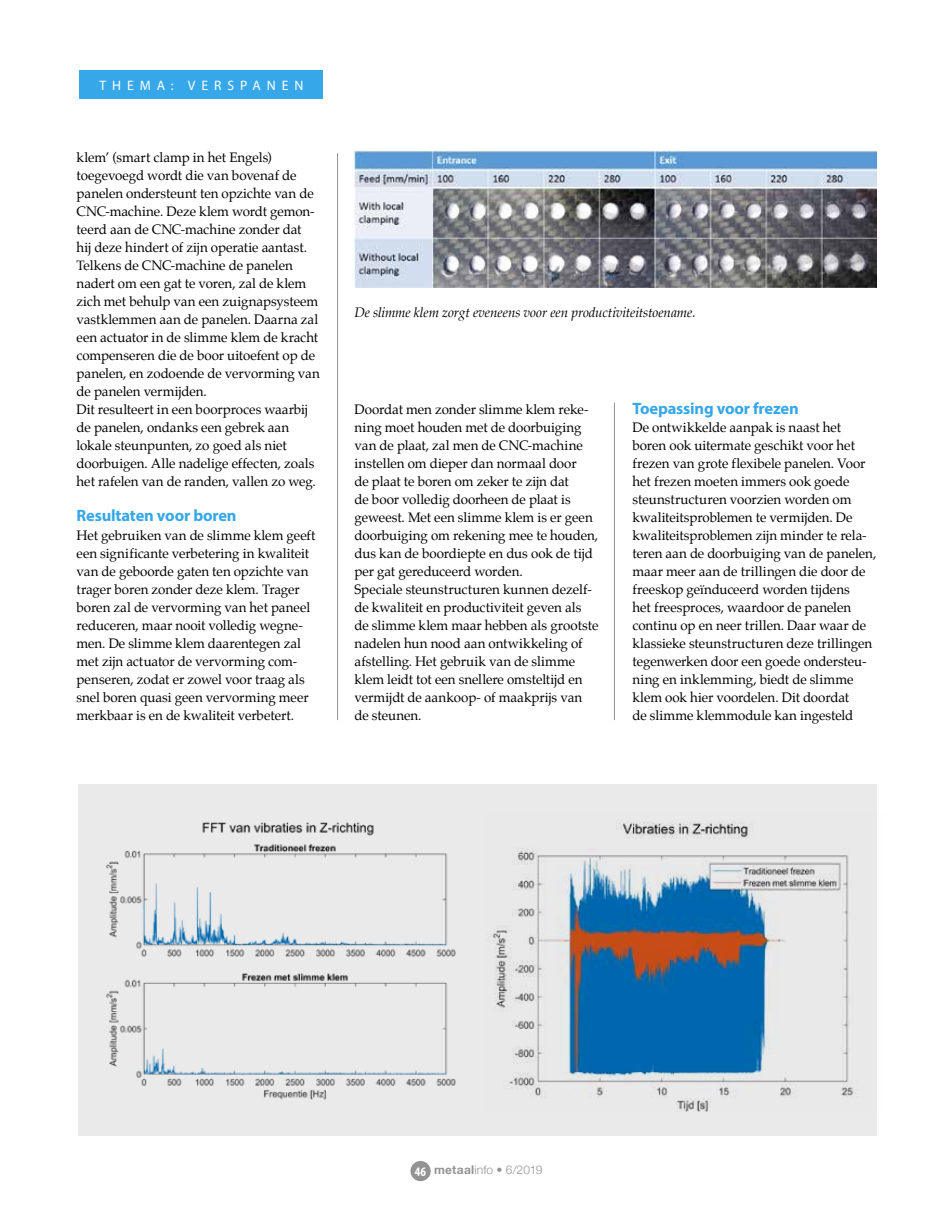
<style>
.page{position:relative;width:936px;height:1212px;background:#fff}
.page>*{position:absolute;margin:0;border:0;box-sizing:border-box;transform-origin:0 0}
.t1{font:700 16.5px "Myriad Pro";letter-spacing:-.01em;color:#36a7e9}
.t2{font:13.65px "Myriad Pro";letter-spacing:.43em;color:#fff}
.t3{font:13.5px/18px "Palatino";letter-spacing:-.005em;color:#000}
.t4{font:italic 13.5px "Palatino";letter-spacing:-.005em;color:#000}
.t5{font:300 12px "Helvetica Neue";color:#939393}
.s1{font-family:"Myriad Pro";font-weight:700;font-stretch:condensed;font-size:13.05px;color:#fff}
.s2{font-weight:700}
</style>
<div class="page">
<div style="left:410px;top:1161px;width:20px;height:20px;background:#939393;border-radius:50%"></div>
<div style="left:79px;top:70px;width:244px;height:29px;background:#36a7e9"></div>
<img style="left:354px;top:150px;width:522px;height:137px">
<svg style="left:78px;top:784px;width:798px;height:351px;background:#cbd4dc"></svg>
<hr style="left:337px;top:153px;width:1px;height:567px;background:#939393">
<hr style="left:614px;top:403px;width:1px;height:317px;background:#939393">
<p class="t2" style="left:99px;top:77px;width:205px">THEMA: VERSPANEN</p>
<p class="t3" style="left:77px;top:148px;width:245px">klem’ (smart clamp in het Engels) toegevoegd wordt die van bovenaf de panelen ondersteunt ten opzichte van de CNC-machine. Deze klem wordt gemon&shy;teerd aan de CNC-machine zonder dat<br>hij deze hindert of zijn operatie aantast.<br>Telkens de CNC-machine de panelen nadert om een gat te voren, zal de klem zich met behulp van een zuignapsysteem vastklemmen aan de panelen. Daarna zal een actuator in de slimme klem de kracht compenseren die de boor uitoefent op de panelen, en zodoende de vervorming van de panelen vermijden.<br>Dit resulteert in een boorproces waarbij de panelen, ondanks een gebrek aan lokale steunpunten, zo goed als niet doorbuigen. Alle nadelige effecten, zoals het rafelen van de randen, vallen zo weg.</p>
<p class="t1" style="left:77px;top:505px;width:161px">Resultaten voor boren</p>
<p class="t3" style="left:77px;top:526px;width:240px">Het gebruiken van de slimme klem geeft een significante verbetering in kwaliteit van de geboorde gaten ten opzichte van trager boren zonder deze klem. Trager boren zal de vervorming van het paneel reduceren, maar nooit volledig wegne&shy;men. De slimme klem daarentegen zal met zijn actuator de vervorming com&shy;penseren, zodat er zowel voor traag als snel boren quasi geen vervorming meer merkbaar is en de kwaliteit verbetert.</p>
<p class="t4" style="left:354px;top:302px;width:342px">De slimme klem zorgt eveneens voor een productiviteitstoename.</p>
<p class="t3" style="left:354px;top:400px;width:245px">Doordat men zonder slimme klem reke&shy;ning moet houden met de doorbuiging van de plaat, zal men de CNC-machine instellen om dieper dan normaal door<br>de plaat te boren om zeker te zijn dat<br>de boor volledig doorheen de plaat is geweest. Met een slimme klem is er geen doorbuiging om rekening mee te houden, dus kan de boordiepte en dus ook de tijd per gat gereduceerd worden.<br>Speciale steunstructuren kunnen dezelf&shy;de kwaliteit en productiviteit geven als de slimme klem maar hebben als grootste nadelen hun nood aan ontwikkeling of afstelling. Het gebruik van de slimme klem leidt tot een snellere omsteltijd en vermijdt de aankoop- of maakprijs van de steunen.</p>
<p class="t1" style="left:632px;top:397px;width:168px">Toepassing voor frezen</p>
<p class="t3" style="left:632px;top:418px;width:245px">De ontwikkelde aanpak is naast het boren ook uitermate geschikt voor het frezen van grote flexibele panelen. Voor het frezen moeten immers ook goede steunstructuren voorzien worden om kwaliteitsproblemen te vermijden. De kwaliteitsproblemen zijn minder te rela&shy;teren aan de doorbuiging van de panelen, maar meer aan de trillingen die door de freeskop geïnduceerd worden tijdens<br>het freesproces, waardoor de panelen continu op en neer trillen. Daar waar de klassieke steunstructuren deze trillingen tegenwerken door een goede ondersteu&shy;ning en inklemming, biedt de slimme klem ook hier voordelen. Dit doordat<br>de slimme klemmodule kan ingesteld</p>
<p class="t5" style="left:415px;top:1159px;width:129px"><span class="s1">46</span> <span class="s2">metaal</span>info • 6/2019</p>
</div>
